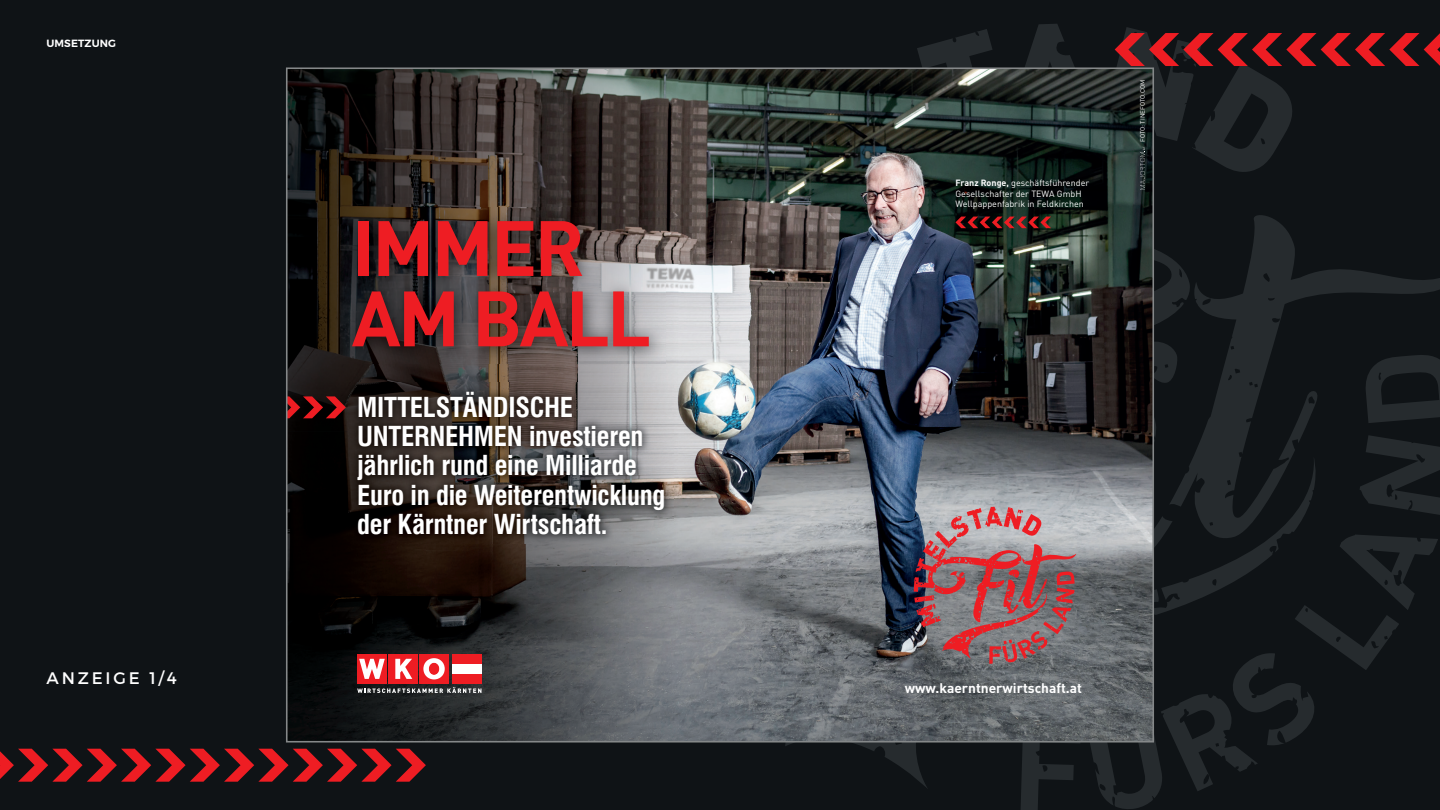
<style>
.page{position:relative;width:1440px;height:810px;background:#0f1316}
.page>*{position:absolute;margin:0;border:0;box-sizing:border-box;transform-origin:0 0}
.t1{font:700 77.03px/70.3px "DIN";letter-spacing:-.04em;color:#ee1d23}
.t2{font:700 condensed 26.78px/29px "Swiss 721 BT";letter-spacing:-.01em;color:#fff}
.t3{font:16.73px "Montserrat";letter-spacing:.17em;color:#fff}
.t4{font:700 13.73px "DIN";color:#fff}
.t5{font:600 10.5px "Montserrat";letter-spacing:.01em;color:#fff}
.t6{font:9px/10.8px "DIN";color:#fff}
.t7{font:6.3px "DIN";letter-spacing:-.02em;color:#fff}
.s1{font-weight:700}
</style>
<div class="page">
<svg style="left:1190px;top:210px;width:250px;height:129px;background:#15191c"></svg>
<svg style="left:784px;top:743px;width:303px;height:47px;background:#101518"></svg>
<svg style="left:1020px;top:743px;width:61px;height:67px;background:#181c1f"></svg>
<svg style="left:1154px;top:189px;width:36px;height:150px;background:#15191c"></svg>
<img style="left:678px;top:70px;width:473px;height:670px">
<svg style="left:754px;top:24px;width:342px;height:206px;background:#2f3532"></svg>
<img style="left:289px;top:70px;width:139px;height:149px">
<img style="left:428px;top:70px;width:150px;height:138px">
<img style="left:578px;top:70px;width:100px;height:149px">
<img style="left:289px;top:219px;width:89px;height:521px">
<img style="left:629px;top:219px;width:49px;height:521px">
<img style="left:378px;top:363px;width:251px;height:20px">
<img style="left:378px;top:543px;width:251px;height:197px">
<svg style="left:289px;top:396px;width:57px;height:22px"></svg>
<img style="left:341px;top:208px;width:324px;height:155px">
<img style="left:349px;top:383px;width:325px;height:160px">
<div style="left:452px;top:664px;width:29px;height:10px;background:#fff"></div>
<div style="left:452px;top:654px;width:29px;height:10px;background:#ee1d23"></div>
<div style="left:452px;top:674px;width:29px;height:10px;background:#ee1d23"></div>
<svg style="left:357px;top:687px;width:125px;height:6px"></svg>
<div style="left:419px;top:654px;width:30px;height:30px;background:#ee1d23"></div>
<div style="left:388px;top:654px;width:30px;height:30px;background:#ee1d23"></div>
<svg style="left:395px;top:659px;width:17px;height:20px"></svg>
<div style="left:357px;top:654px;width:30px;height:30px;background:#ee1d23"></div>
<svg style="left:359px;top:659px;width:26px;height:20px"></svg>
<svg style="left:423px;top:658px;width:22px;height:21px"></svg>
<div style="left:429px;top:663px;width:10px;height:11px;background:#ee1d23;border-radius:50%"></div>
<div style="left:429px;top:663px;width:10px;height:12px;border:1px solid #ee1d23;border-radius:50%"></div>
<svg style="left:914px;top:507px;width:162px;height:157px;background:#9c6e74"></svg>
<svg style="left:0;top:749px;width:426px;height:33px;background:#67161b"></svg>
<svg style="left:1103px;top:27px;width:337px;height:162px;background:#271b1d"></svg>
<svg style="left:1087px;top:339px;width:353px;height:471px;background:#202427"></svg>
<p class="t5" style="left:46px;top:37px;width:71px">UMSETZUNG</p>
<p class="t3" style="left:46px;top:668px;width:132px">ANZEIGE 1/4</p>
<h1 class="t1" style="left:352px;top:210px;width:301px">IMMER<br>AM BALL</h1>
<p class="t2" style="left:357px;top:393px;width:310px">MITTELSTÄNDISCHE<br>UNTERNEHMEN investieren jährlich rund eine Milliarde<br>Euro in die Weiterentwicklung der Kärntner Wirtschaft.</p>
<p class="t6" style="left:955px;top:177px;width:135px"><span class="s1">Franz Ronge,</span> geschäftsführender<br>Gesellschafter der TEWA GmbH<br>Wellpappenfabrik in Feldkirchen</p>
<p class="t7" style="left:1139px;top:142px;width:64px;rotate:-90deg">FOTO: TINEFOTO.COM</p>
<p class="t4" style="left:905px;top:679px;width:179px">www.kaerntnerwirtschaft.at</p>
</div>
